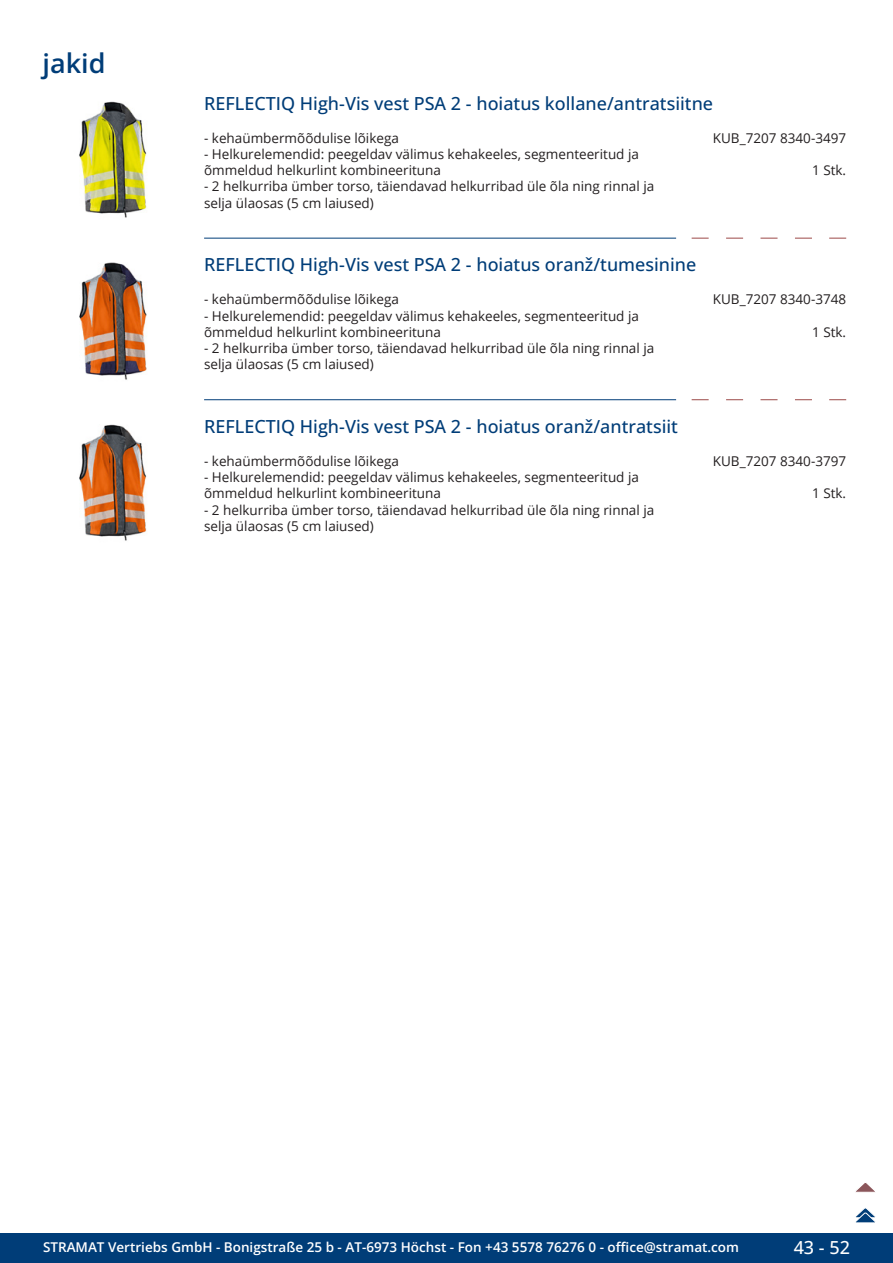
<style>
.page{position:relative;width:893px;height:1263px;background:#fff}
.page>*{position:absolute;margin:0;border:0;box-sizing:border-box;transform-origin:0 0}
.GruppeName{font:600 27px "Open Sans";color:#003d78}
.ArtikelName{font:500 18px "Open Sans";color:#003d78}
.t1{font:500 18px "Open Sans";color:#fff}
.Beschreibung{font:13.5px/16.2px "Open Sans";color:#231f20}
.t2{font:600 13.5px "Open Sans";color:#fff}
.ArtikelNummer{font:13.5px "Open Sans";color:#231f20}
</style>
<div class="page">
<div style="left:0;top:1233px;width:893px;height:30px;background:#003d78"></div>
<img style="left:79px;top:101px;width:68px;height:117px">
<img style="left:79px;top:262px;width:68px;height:118px">
<svg style="left:692px;top:238px;width:17px;height:1px"></svg>
<svg style="left:726px;top:238px;width:17px;height:1px"></svg>
<svg style="left:760px;top:238px;width:17px;height:1px"></svg>
<svg style="left:795px;top:238px;width:17px;height:1px"></svg>
<svg style="left:829px;top:238px;width:17px;height:1px"></svg>
<hr style="left:204px;top:238px;width:472px;height:1px;background:#003d78">
<img style="left:79px;top:424px;width:68px;height:117px">
<svg style="left:692px;top:399px;width:17px;height:1px"></svg>
<svg style="left:726px;top:399px;width:17px;height:1px"></svg>
<svg style="left:760px;top:399px;width:17px;height:1px"></svg>
<svg style="left:795px;top:399px;width:17px;height:1px"></svg>
<svg style="left:829px;top:399px;width:17px;height:1px"></svg>
<hr style="left:204px;top:399px;width:472px;height:1px;background:#003d78">
<svg style="left:856px;top:1183px;width:19px;height:9px"></svg>
<svg style="left:855px;top:1208px;width:21px;height:15px"></svg>
<p class="GruppeName" style="left:43px;top:44px;width:65px">jakid</p>
<p class="ArtikelName" style="left:204px;top:91px;width:511px">REFLECTIQ High-Vis vest PSA 2 - hoiatus kollane/antratsiitne</p>
<p class="Beschreibung" style="left:204px;top:129px;width:196px">- kehaümbermõõdulise lõikega</p>
<p class="Beschreibung" style="left:204px;top:146px;width:436px">- Helkurelemendid: peegeldav välimus kehakeeles, segmenteeritud ja õmmeldud helkurlint kombineerituna</p>
<p class="Beschreibung" style="left:204px;top:178px;width:452px">- 2 helkurriba ümber torso, täiendavad helkurribad üle õla ning rinnal ja selja ülaosas (5 cm laiused)</p>
<p class="ArtikelNummer" style="left:713px;top:128px;width:135px">KUB_7207 8340-3497</p>
<p class="ArtikelNummer" style="left:812px;top:161px;width:36px">1 Stk.</p>
<p class="ArtikelName" style="left:204px;top:252px;width:494px">REFLECTIQ High-Vis vest PSA 2 - hoiatus oranž/tumesinine</p>
<p class="Beschreibung" style="left:204px;top:291px;width:196px">- kehaümbermõõdulise lõikega</p>
<p class="Beschreibung" style="left:204px;top:307px;width:436px">- Helkurelemendid: peegeldav välimus kehakeeles, segmenteeritud ja õmmeldud helkurlint kombineerituna</p>
<p class="Beschreibung" style="left:204px;top:340px;width:452px">- 2 helkurriba ümber torso, täiendavad helkurribad üle õla ning rinnal ja selja ülaosas (5 cm laiused)</p>
<p class="ArtikelName" style="left:204px;top:414px;width:475px">REFLECTIQ High-Vis vest PSA 2 - hoiatus oranž/antratsiit</p>
<p class="Beschreibung" style="left:204px;top:453px;width:196px">- kehaümbermõõdulise lõikega</p>
<p class="Beschreibung" style="left:204px;top:469px;width:436px">- Helkurelemendid: peegeldav välimus kehakeeles, segmenteeritud ja õmmeldud helkurlint kombineerituna</p>
<p class="Beschreibung" style="left:204px;top:501px;width:452px">- 2 helkurriba ümber torso, täiendavad helkurribad üle õla ning rinnal ja selja ülaosas (5 cm laiused)</p>
<p class="ArtikelNummer" style="left:713px;top:290px;width:135px">KUB_7207 8340-3748</p>
<p class="ArtikelNummer" style="left:812px;top:322px;width:36px">1 Stk.</p>
<p class="ArtikelNummer" style="left:713px;top:452px;width:135px">KUB_7207 8340-3797</p>
<p class="ArtikelNummer" style="left:812px;top:484px;width:36px">1 Stk.</p>
<p class="t2" style="left:43px;top:1238px;width:698px">STRAMAT Vertriebs GmbH - Bonigstraße 25 b - AT-6973 Höchst - Fon +43 5578 76276 0 - office@stramat.com</p>
<h2 class="t1" style="left:794px;top:1234px;width:58px">43 - 52</h2>
</div>
